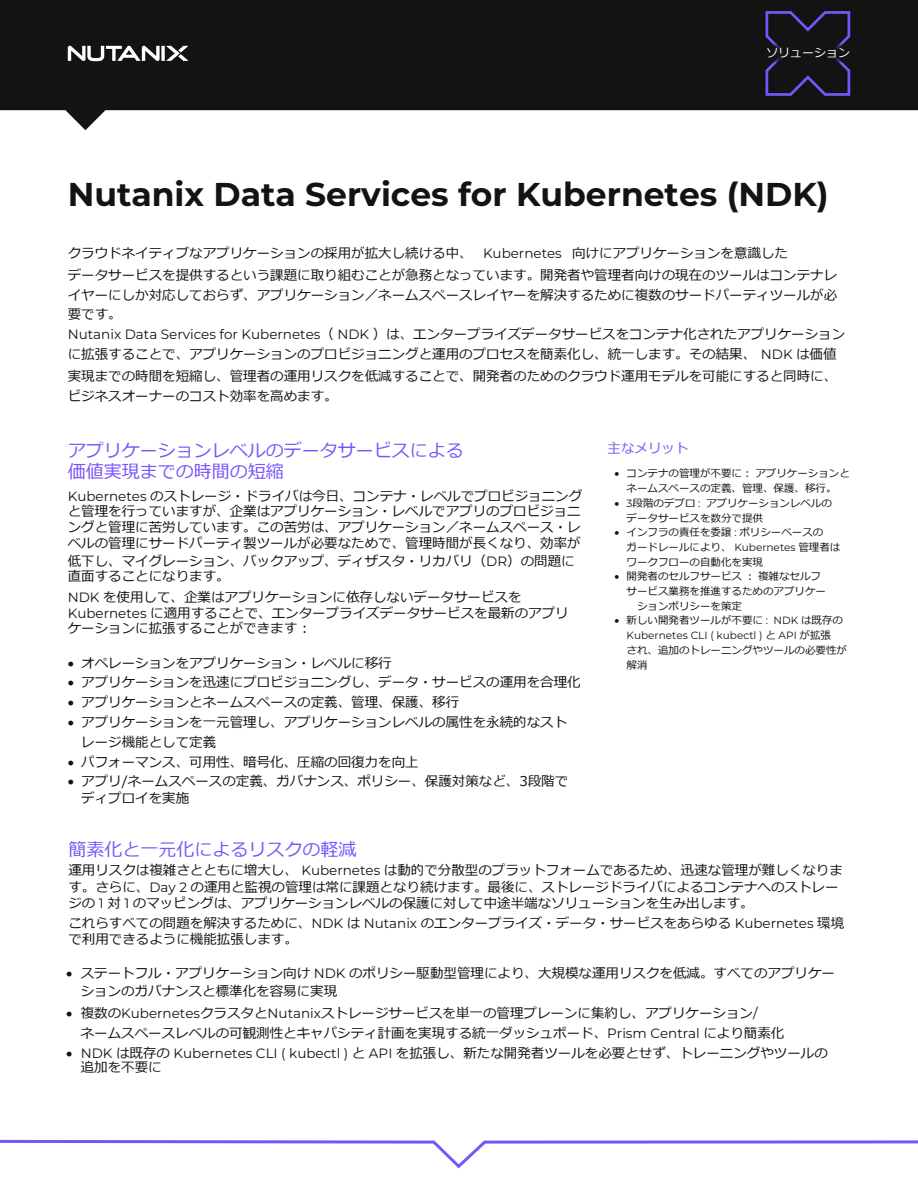
<style>
.page{position:relative;width:918px;height:1188px;background:#fff}
.page>*{position:absolute;margin:0;border:0;box-sizing:border-box;transform-origin:0 0}
.t1{font:700 33px "Montserrat";color:#131313}
.t2{font:18px/21.6px "Meiryo";color:#7855fa}
.t3{font:13.5px/16.2px "Meiryo";color:#131313}
.t4{font:13.5px "Meiryo";color:#7855fa}
.t5{font:12px "Meiryo";color:#fff}
.t6{font:10.5px/15px "Meiryo";color:#131313}
.t7{font:10.5px "Montserrat";color:#131313}
.s1{font-family:"Montserrat"}
.s2{font-family:"Meiryo"}
</style>
<div class="page">
<svg style="left:0;top:0;width:918px;height:130px;fill:#131313"></svg>
<svg style="left:766px;top:11px;width:84px;height:85px;background:#231d38"></svg>
<svg style="left:68px;top:46px;width:120px;height:15px"></svg>
<svg style="left:0;top:1139px;width:918px;height:30px"></svg>
<div style="left:747px;top:42px;width:122px;height:23px;background:#131313;border-radius:50%"></div>
<p class="t5" style="left:766px;top:45px;width:85px">ソリューション</p>
<h1 class="t1" style="left:68px;top:171px;width:762px">Nutanix Data Services for Kubernetes (NDK)</h1>
<p class="t3" style="left:68px;top:243px;width:771px;line-height:21.6px">クラウドネイティブなアプリケーションの採用が拡大し続ける中、 <span class="s1">Kubernetes</span> 向けにアプリケーションを意識した<br>データサービスを提供するという課題に取り組むことが急務となっています。開発者や管理者向けの現在のツールはコンテナレ</p>
<p class="t3" style="left:68px;top:286px;width:779px;line-height:19.8px">イヤーにしか対応しておらず、アプリケーション／ネームスペースレイヤーを解決するために複数のサードパーティツールが必要です。<br><span class="s1">Nutanix Data Services for Kubernetes</span>（ <span class="s1">NDK</span> ）は、エンタープライズデータサービスをコンテナ化されたアプリケーションに拡張することで、アプリケーションのプロビジョニングと運用のプロセスを簡素化し、統一します。その結果、 <span class="s1">NDK</span> は価値</p>
<p class="t3" style="left:68px;top:367px;width:771px;line-height:20.2px">実現までの時間を短縮し、管理者の運用リスクを低減することで、開発者のためのクラウド運用モデルを可能にすると同時に、ビジネスオーナーのコスト効率を高めます。</p>
<h2 class="t2" style="left:68px;top:440px;width:397px">アプリケーションレベルのデータサービスによる価値実現までの時間の短縮</h2>
<p class="t3" style="left:68px;top:490px;width:516px;line-height:14.7px"><span class="s1">Kubernetes</span> のストレージ・ドライバは今日、コンテナ・レベルでプロビジョニングと管理を行っていますが、企業はアプリケーション・レベルでアプリのプロビジョニ</p>
<p class="t3" style="left:68px;top:520px;width:514px">ングと管理に苦労しています。この苦労は、アプリケーション／ネームスペース・レベルの管理にサードパーティ製ツールが必要なためで、管理時間が長くなり、効率が</p>
<p class="t3" style="left:68px;top:554px;width:508px;line-height:14.7px">低下し、マイグレーション、バックアップ、ディザスタ・リカバリ（<span class="s1">DR</span>）の問題に直面することになります。</p>
<p class="t3" style="left:68px;top:590px;width:502px"><span class="s1">NDK</span> を使用して、企業はアプリケーションに依存しないデータサービスを<br><span class="s1">Kubernetes</span> に適用することで、エンタープライズデータサービスを最新のアプリ</p>
<p class="t3" style="left:68px;top:621px;width:241px">ケーションに拡張することができます :</p>
<p class="t3" style="left:68px;top:655px;width:325px">• オペレーションをアプリケーション・レベルに移行</p>
<p class="t3" style="left:68px;top:675px;width:514px">• アプリケーションを迅速にプロビジョニングし、データ・サービスの運用を合理化</p>
<p class="t3" style="left:68px;top:695px;width:393px">• アプリケーションとネームスペースの定義、管理、保護、移行</p>
<p class="t3" style="left:81px;top:713px;width:487px;line-height:20px;text-indent:-13px">• アプリケーションを一元管理し、アプリケーションレベルの属性を永続的なストレージ機能として定義</p>
<p class="t3" style="left:68px;top:755px;width:352px">• パフォーマンス、可用性、暗号化、圧縮の回復力を向上</p>
<p class="t3" style="left:81px;top:774px;width:488px;text-indent:-14px">• アプリ/ネームスペースの定義、ガバナンス、ポリシー、保護対策など、3段階でディプロイを実施</p>
<p class="t4" style="left:608px;top:439px;width:82px">主なメリット</p>
<p class="t6" style="left:615px;top:466px;width:237px;text-align:center">• コンテナの管理が不要に︓ アプリケーションとネームスペースの定義、管理、保護、移行。</p>
<p class="t6" style="left:627px;top:496px;width:207px;text-indent:-12px">• <span class="s1">3</span>段階のデプロ <span class="s1">:</span> アプリケーションレベルのデータサービスを数分で提供</p>
<p class="t6" style="left:627px;top:525px;width:215px;text-indent:-12px">• インフラの責任を委譲 <span class="s1">:</span> ポリシーベースの<br>ガードレールにより、 <span class="s1">Kubernetes</span> 管理者はワークフローの自動化を実現</p>
<p class="t6" style="left:615px;top:569px;width:208px">• 開発者のセルフサービス ︓ 複雑なセルフ</p>
<p class="t6" style="left:627px;top:584px;width:201px">サービス業務を推進するためのアプリケー</p>
<p class="t6" style="left:637px;top:599px;width:106px">ションポリシーを策定</p>
<p class="t6" style="left:615px;top:613px;width:230px">• 新しい開発者ツールが不要に <span class="s1">: NDK</span> は既存の</p>
<p class="t7" style="left:627px;top:628px;width:206px">Kubernetes CLI ( kubectl ) <span class="s2">と</span> API <span class="s2">が拡張</span></p>
<p class="t6" style="left:627px;top:643px;width:222px">され、追加のトレーニングやツールの必要性が解消</p>
<h2 class="t2" style="left:68px;top:840px;width:289px">簡素化と一元化によるリスクの軽減</h2>
<p class="t3" style="left:68px;top:863px;width:776px">運用リスクは複雑さとともに増大し、 <span class="s1">Kubernetes</span> は動的で分散型のプラットフォームであるため、迅速な管理が難しくなります。さらに、<span class="s1">Day 2</span> の運用と監視の管理は常に課題となり続けます。最後に、ストレージドライバによるコンテナへのストレージの <span class="s1">1</span> 対 <span class="s1">1</span> のマッピングは、アプリケーションレベルの保護に対して中途半端なソリューションを生み出します。</p>
<p class="t3" style="left:68px;top:915px;width:777px">これらすべての問題を解決するために、<span class="s1">NDK</span> は <span class="s1">Nutanix</span> のエンタープライズ・データ・サービスをあらゆる <span class="s1">Kubernetes</span> 環境で利用できるように機能拡張します。</p>
<p class="t3" style="left:81px;top:964px;width:756px;line-height:18.5px;text-indent:-14px">• ステートフル・アプリケーション向け <span class="s1">NDK</span> のポリシー駆動型管理により、大規模な運用リスクを低減。すべてのアプリケーションのガバナンスと標準化を容易に実現</p>
<p class="t3" style="left:81px;top:1004px;width:705px;line-height:20px;text-indent:-14px">• 複数の<span class="s1">Kubernetes</span>クラスタと<span class="s1">Nutanix</span>ストレージサービスを単一の管理プレーンに集約し、アプリケーション<span class="s1">/<br></span>ネームスペースレベルの可観測性とキャパシティ計画を実現する統一ダッシュボード、<span class="s1">Prism Central</span> により簡素化</p>
<p class="t3" style="left:81px;top:1046px;width:749px;line-height:14.7px;text-indent:-14px">• <span class="s1">NDK</span> は既存の <span class="s1">Kubernetes CLI ( kubectl )</span> と <span class="s1">API</span> を拡張し、新たな開発者ツールを必要とせず、トレーニングやツールの追加を不要に</p>
</div>
